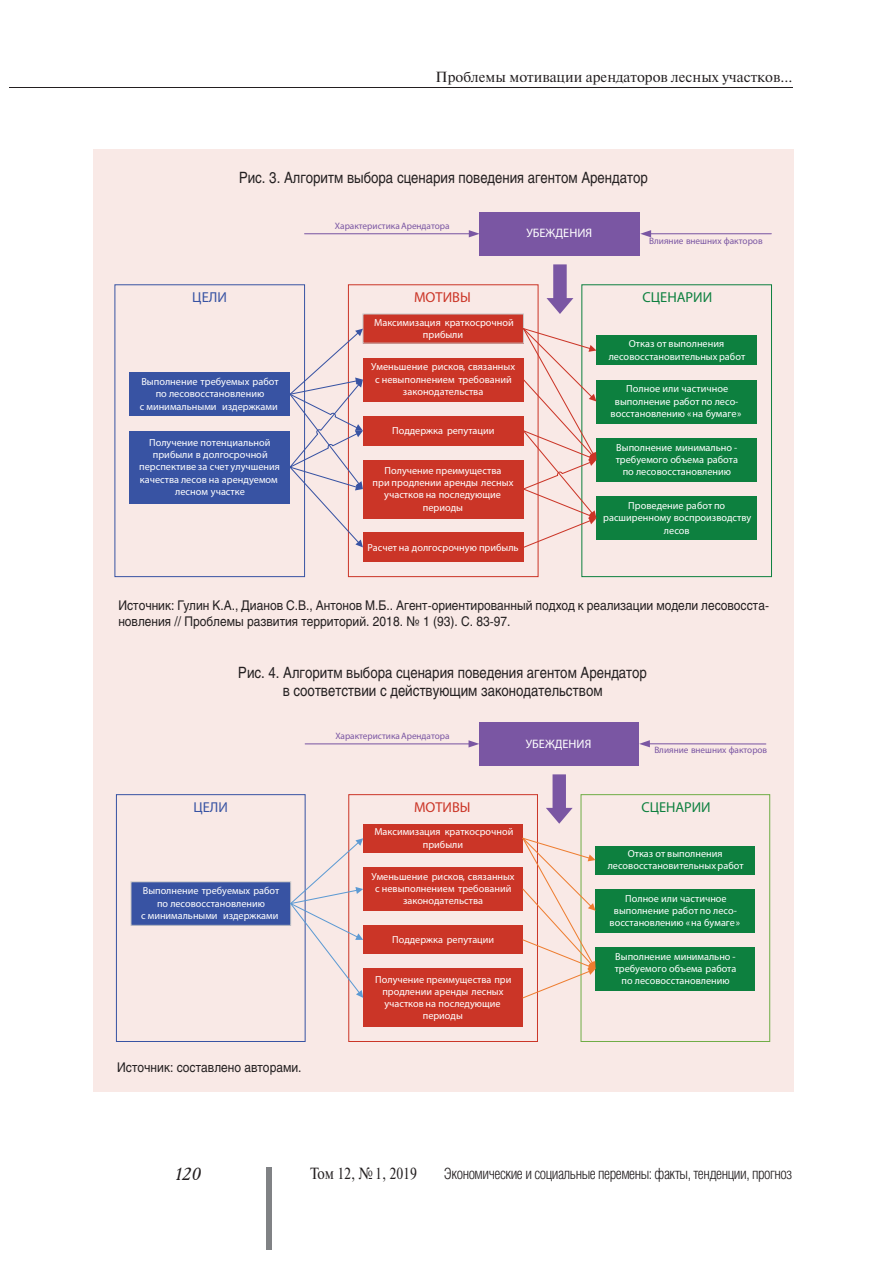
<style>
.page{position:relative;width:893px;height:1263px;background:#fff}
.page>*{position:absolute;margin:0;border:0;box-sizing:border-box;transform-origin:0 0}
.t1{font:italic 17.7px "Academy";color:#231f20}
.t2{font:16.2px "Newton C";color:#231f20;scale:.85 1}
.t3{font:15.45px/18.5px "Helios";color:#231f20;text-align:center;scale:.85 1}
.t4{font:300 15.45px "Helios Cond";letter-spacing:-.03em;color:#231f20}
.t5{font:14.7px "Newton C";color:#231f20}
.t6{font:700 14.4px "Calibri";color:#0d803f}
.t7{font:700 14.4px "Calibri";color:#cb3527}
.t8{font:700 14.4px "Calibri";color:#3853a3}
.t9{font:13.2px/15.9px "Helios";color:#231f20;scale:.9 1}
.t10{font:700 12.3px "Calibri";color:#fff}
.t11{font:700 10.2px/12.3px "Calibri";color:#fff;text-align:center}
.t12{font:700 9.3px "Calibri";color:#7a56a3}
</style>
<div class="page">
<div style="left:266px;top:1167px;width:6px;height:83px;background:#808285"></div>
<hr style="left:9px;top:87px;width:783px;height:1px;background:#231f20">
<div style="left:93px;top:149px;width:701px;height:943px;background:#f9e9e6"></div>
<div style="left:581px;top:284px;width:191px;height:293px;border:1px solid #0d803f"></div>
<div style="left:114px;top:284px;width:191px;height:293px;border:1px solid #3853a3"></div>
<div style="left:129px;top:372px;width:161px;height:44px;background:#3853a3"></div>
<div style="left:129px;top:431px;width:161px;height:73px;background:#3853a3"></div>
<div style="left:363px;top:314px;width:160px;height:29px;background:#cb3527"></div>
<div style="left:363px;top:358px;width:160px;height:44px;background:#cb3527"></div>
<div style="left:363px;top:416px;width:160px;height:29px;background:#cb3527"></div>
<div style="left:363px;top:460px;width:160px;height:58px;background:#cb3527"></div>
<div style="left:363px;top:533px;width:160px;height:29px;background:#cb3527"></div>
<div style="left:596px;top:336px;width:161px;height:29px;background:#0d803f"></div>
<div style="left:596px;top:380px;width:161px;height:43px;background:#0d803f"></div>
<div style="left:596px;top:438px;width:161px;height:44px;background:#0d803f"></div>
<div style="left:596px;top:496px;width:161px;height:44px;background:#0d803f"></div>
<svg style="left:290px;top:329px;width:73px;height:218px"></svg>
<svg style="left:522px;top:327px;width:74px;height:222px"></svg>
<div style="left:480px;top:212px;width:160px;height:44px;background:#7a56a3"></div>
<svg style="left:546px;top:264px;width:27px;height:50px"></svg>
<hr style="left:305px;top:233px;width:165px;height:1px;background:#7a56a3">
<svg style="left:469px;top:230px;width:11px;height:7px"></svg>
<hr style="left:650px;top:233px;width:121px;height:1px;background:#7a56a3">
<svg style="left:640px;top:230px;width:11px;height:7px"></svg>
<div style="left:581px;top:794px;width:189px;height:248px;border:1px solid #70ad46"></div>
<div style="left:348px;top:794px;width:190px;height:248px;border:1px solid #cb3527"></div>
<div style="left:116px;top:794px;width:189px;height:248px;border:1px solid #3853a3"></div>
<div style="left:131px;top:882px;width:160px;height:43px;background:#3853a3"></div>
<div style="left:363px;top:824px;width:160px;height:29px;background:#cb3527"></div>
<div style="left:363px;top:867px;width:160px;height:44px;background:#cb3527"></div>
<div style="left:363px;top:925px;width:160px;height:29px;background:#cb3527"></div>
<div style="left:363px;top:969px;width:160px;height:58px;background:#cb3527"></div>
<div style="left:595px;top:846px;width:160px;height:28px;background:#0d803f"></div>
<div style="left:595px;top:889px;width:160px;height:44px;background:#0d803f"></div>
<div style="left:595px;top:947px;width:160px;height:44px;background:#0d803f"></div>
<svg style="left:289px;top:838px;width:74px;height:160px"></svg>
<svg style="left:521px;top:837px;width:74px;height:162px"></svg>
<div style="left:479px;top:722px;width:160px;height:44px;background:#7a56a3"></div>
<svg style="left:546px;top:774px;width:27px;height:50px"></svg>
<hr style="left:305px;top:743px;width:164px;height:1px;background:#7a56a3">
<svg style="left:468px;top:740px;width:11px;height:8px"></svg>
<hr style="left:649px;top:743px;width:117px;height:1px;background:#7a56a3">
<svg style="left:639px;top:740px;width:11px;height:7px"></svg>
<h3 class="t5" style="left:436px;top:72px;width:358px">Проблемы мотивации арендаторов лесных участков...</h3>
<h3 class="t3" style="left:239px;top:170px;width:482px">Рис. 3. Алгоритм выбора сценария поведения агентом Арендатор</h3>
<p class="t12" style="left:335px;top:221px;width:116px">Характеристика Арендатора</p>
<p class="t10" style="left:526px;top:226px;width:67px">УБЕЖДЕНИЯ</p>
<p class="t12" style="left:649px;top:235px;width:115px">Влияние внешних факторов</p>
<h3 class="t8" style="left:192px;top:289px;width:36px">ЦЕЛИ</h3>
<h3 class="t7" style="left:414px;top:289px;width:58px">МОТИВЫ</h3>
<h3 class="t6" style="left:642px;top:289px;width:71px">СЦЕНАРИИ</h3>
<p class="t11" style="left:140px;top:375px;width:140px">Выполнение требуемых работ по лесовосстановлению<br>с минимальными издержками</p>
<p class="t11" style="left:139px;top:436px;width:142px">Получение потенциальной прибыли в долгосрочной перспективе за счет улучшения качества лесов на арендуемом лесном участке</p>
<p class="t11" style="left:374px;top:316px;width:141px">Максимизация краткосрочной прибыли</p>
<p class="t11" style="left:371px;top:361px;width:146px">Уменьшение рисков, связанных с невыполнением требований законодательства</p>
<p class="t11" style="left:392px;top:424px;width:104px">Поддержка репутации</p>
<p class="t11" style="left:373px;top:464px;width:142px">Получение преимущества<br>при продлении аренды лесных участков на последующие периоды</p>
<p class="t11" style="left:367px;top:541px;width:153px">Расчет на долгосрочную прибыль</p>
<p class="t11" style="left:609px;top:338px;width:138px">Отказ от выполнения лесовосстановительных работ</p>
<p class="t11" style="left:610px;top:383px;width:133px">Полное или частичное выполнение работ по лесо&shy;восстановлению « на бумаге»</p>
<p class="t11" style="left:616px;top:441px;width:124px">Выполнение минимально - требуемого объема работа по лесовосстановлению</p>
<p class="t11" style="left:603px;top:499px;width:150px">Проведение работ по расширенному воспроизводству лесов</p>
<p class="t9" style="left:118px;top:599px;width:724px">Источник: Гулин К.А., Дианов С.В., Антонов М.Б.. Агент-ориентированный подход к реализации модели лесовосста&shy;новления // Проблемы развития территорий. 2018. № 1 (93). С. 83-97.</p>
<h3 class="t3" style="left:238px;top:665px;width:482px">Рис. 4. Алгоритм выбора сценария поведения агентом Арендатор в соответствии с действующим законодательством</h3>
<p class="t12" style="left:335px;top:731px;width:116px">Характеристика Арендатора</p>
<p class="t10" style="left:526px;top:736px;width:67px">УБЕЖДЕНИЯ</p>
<p class="t12" style="left:654px;top:745px;width:114px">Влияние внешних факторов</p>
<h3 class="t8" style="left:193px;top:798px;width:36px">ЦЕЛИ</h3>
<h3 class="t7" style="left:414px;top:798px;width:58px">МОТИВЫ</h3>
<h3 class="t6" style="left:641px;top:798px;width:71px">СЦЕНАРИИ</h3>
<p class="t11" style="left:141px;top:885px;width:140px">Выполнение требуемых работ по лесовосстановлению<br>с минимальными издержками</p>
<p class="t9" style="left:117px;top:1061px;width:206px">Источник: составлено авторами.</p>
<p class="t11" style="left:374px;top:826px;width:140px">Максимизация краткосрочной прибыли</p>
<p class="t11" style="left:371px;top:870px;width:145px">Уменьшение рисков, связанных с невыполнением требований законодательства</p>
<p class="t11" style="left:392px;top:933px;width:103px">Поддержка репутации</p>
<p class="t11" style="left:375px;top:973px;width:138px">Получение преимущества при продлении аренды лесных участков на последующие периоды</p>
<p class="t11" style="left:608px;top:847px;width:137px">Отказ от выполнения лесовосстановительных работ</p>
<p class="t11" style="left:609px;top:892px;width:132px">Полное или частичное выполнение работ по лесо&shy;восстановлению « на бумаге»</p>
<p class="t11" style="left:615px;top:950px;width:123px">Выполнение минимально - требуемого объема работа по лесовосстановлению</p>
<h1 class="t1" style="left:176px;top:1165px;width:27px">120</h1>
<h2 class="t2" style="left:310px;top:1167px;width:127px">Том 12, № 1, 2019</h2>
<h3 class="t4" style="left:444px;top:1168px;width:350px">Экономические и социальные перемены: факты, тенденции, прогноз</h3>
</div>
